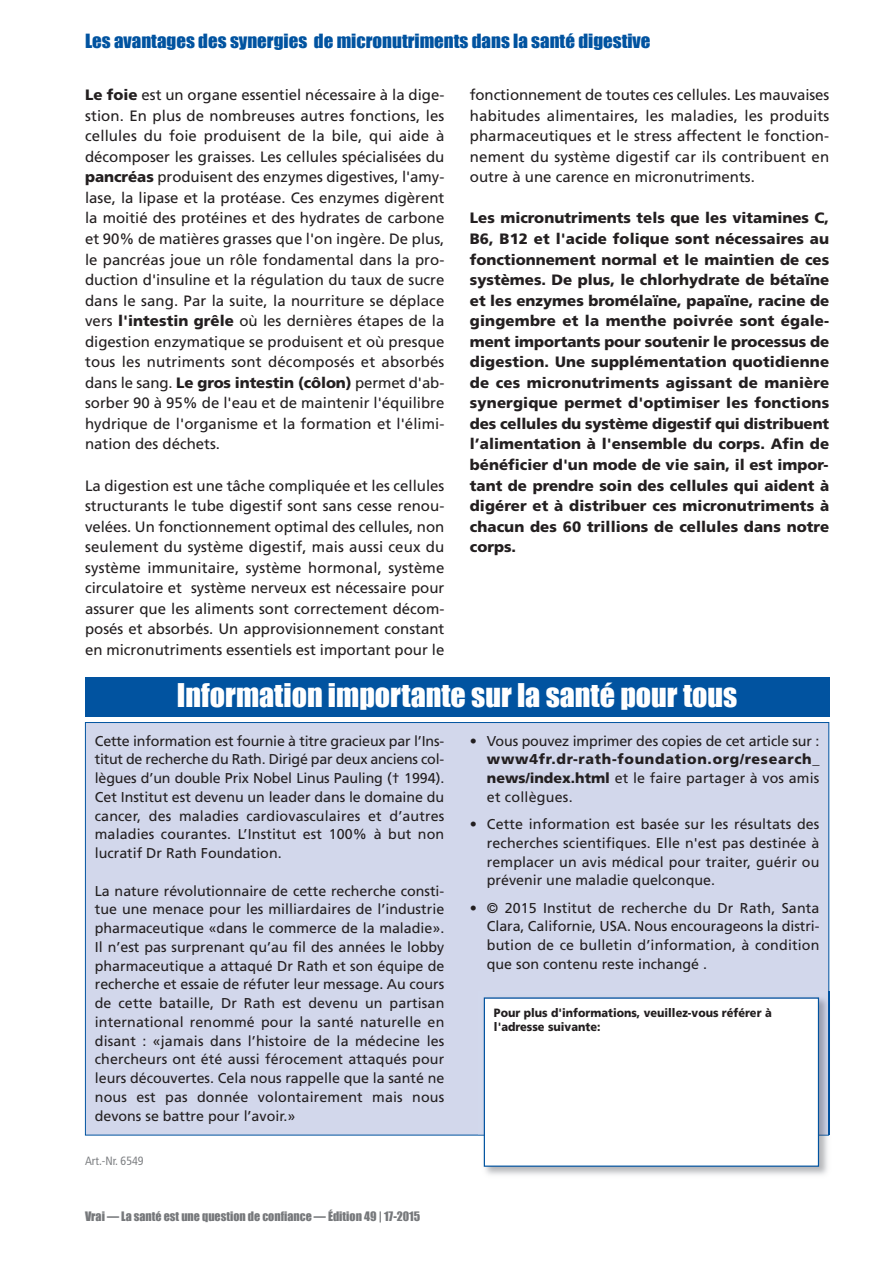
<style>
.page{position:relative;width:893px;height:1263px;background:#fff}
.page>*{position:absolute;margin:0;border:0;box-sizing:border-box;transform-origin:0 0}
.t1{font:30px "Impact";color:#fff}
.t2{font:18px "Impact";color:#0153a0;scale:1.05 1}
.t3{font:15px/20.5px "Frutiger LT";color:#231f20;text-align:justify}
.t4{font:900 15px/20.5px "Frutiger LT";letter-spacing:.005em;color:#231f20;text-align:justify}
.t5{font:14.25px/18.8px "Frutiger LT";color:#231f20;text-align:justify}
.t6{font:900 14.25px/18.8px "Frutiger LT";letter-spacing:.05em;color:#231f20;text-align:justify}
.t7{font:900 12px/14.4px "Frutiger LT";color:#231f20;scale:.92 1}
.t8{font:12px "Impact";color:#76787b}
.t9{font:condensed 12px "Frutiger LT";color:#808285}
.s1{font-weight:900}
.s2{font-weight:400}
</style>
<div class="page">
<div style="left:86px;top:723px;width:742px;height:412px;background:#d2d7eb"></div>
<div style="left:85px;top:677px;width:744px;height:40px;background:#0153a0"></div>
<img style="left:478px;top:992px;width:352px;height:183px">
<img style="left:478px;top:1135px;width:351px;height:1px">
<img style="left:828px;top:992px;width:1px;height:143px">
<div style="left:485px;top:999px;width:333px;height:166px;background:#fff"></div>
<div style="left:484px;top:997px;width:335px;height:170px;border:1px solid #0153a0"></div>
<p class="t2" style="left:85px;top:30px;width:540px">Les avantages des synergies de micronutriments dans la santé digestive</p>
<p class="t3" style="left:85px;top:86px;width:361px"><span class="s1">Le foie</span> est un organe essentiel nécessaire à la dige&shy;stion. En plus de nombreuses autres fonctions, les cellules du foie produisent de la bile, qui aide à décomposer les graisses. Les cellules spécialisées du <span class="s1">pancréas</span> produisent des enzymes digestives, l'amy&shy;lase, la lipase et la protéase. Ces enzymes digèrent la moitié des protéines et des hydrates de carbone et 90% de matières grasses que l'on ingère. De plus, le pancréas joue un rôle fondamental dans la pro&shy;duction d'insuline et la régulation du taux de sucre dans le sang. Par la suite, la nourriture se déplace vers <span class="s1">l'intestin grêle</span> où les dernières étapes de la digestion enzymatique se produisent et où presque tous les nutriments sont décomposés et absorbés dans le sang. <span class="s1">Le gros intestin (côlon)</span> permet d'ab&shy;sorber 90 à 95% de l'eau et de maintenir l'équilibre hydrique de l'organisme et la formation et l'élimi&shy;nation des déchets.</p>
<p class="t3" style="left:85px;top:476px;width:361px">La digestion est une tâche compliquée et les cellules structurants le tube digestif sont sans cesse renou&shy;velées. Un fonctionnement optimal des cellules, non seulement du système digestif, mais aussi ceux du système immunitaire, système hormonal, système circulatoire et système nerveux est nécessaire pour assurer que les aliments sont correctement décom&shy;posés et absorbés. Un approvisionnement constant en micronutriments essentiels est important pour le</p>
<p class="t3" style="left:470px;top:86px;width:361px">fonctionnement de toutes ces cellules. Les mauvaises habitudes alimentaires, les maladies, les produits pharmaceutiques et le stress affectent le fonction&shy;nement du système digestif car ils contribuent en outre à une carence en micronutriments.</p>
<p class="t4" style="left:470px;top:209px;width:361px">Les micronutriments tels que les vitamines C, B6, B12 et l'acide folique sont nécessaires au fonctionnement normal et le maintien de ces systèmes. De plus, le chlorhydrate de bétaïne et les enzymes bromélaïne, papaïne, racine de gingembre et la menthe poivrée sont égale&shy;ment importants pour soutenir le processus de digestion. Une supplémentation quotidienne de ces micronutriments agissant de manière synergique permet d'optimiser les fonctions des cellules du système digestif qui distribuent l’alimentation à l'ensemble du corps. Afin de bénéficier d'un mode de vie sain, il est impor&shy;tant de prendre soin des cellules qui aident à digérer et à distribuer ces micronutriments à chacun des 60 trillions de cellules dans notre corps.</p>
<h1 class="t1" style="left:177px;top:677px;width:562px">Information importante sur la santé pour tous</h1>
<p class="t5" style="left:95px;top:732px;width:351px">Cette information est fournie à titre gracieux par l’Ins&shy;titut de recherche du Rath. Dirigé par deux anciens col&shy;lègues d’un double Prix Nobel Linus Pauling († 1994).<br>Cet Institut est devenu un leader dans le domaine du cancer, des maladies cardiovasculaires et d’autres maladies courantes. L’Institut est 100% à but non lucratif Dr Rath Foundation.</p>
<p class="t5" style="left:95px;top:882px;width:351px">La nature révolutionnaire de cette recherche consti&shy;tue une menace pour les milliardaires de l’industrie pharmaceutique «dans le commerce de la maladie».<br>Il n’est pas surprenant qu’au fil des années le lobby pharmaceutique a attaqué Dr Rath et son équipe de recherche et essaie de réfuter leur message. Au cours de cette bataille, Dr Rath est devenu un partisan international renommé pour la santé naturelle en disant : «jamais dans l’histoire de la médecine les chercheurs ont été aussi férocement attaqués pour leurs découvertes. Cela nous rappelle que la santé ne nous est pas donnée volontairement mais nous devons se battre pour l’avoir.»</p>
<p class="t9" style="left:85px;top:1156px;width:60px">Art.-Nr. 6549</p>
<p class="t8" style="left:85px;top:1209px;width:337px">Vrai — La santé est une question de confiance — édition 49 | 17-2015</p>
<p class="t5" style="left:470px;top:732px;width:351px">• Vous pouvez imprimer des copies de cet article sur :</p>
<p class="t6" style="left:487px;top:751px;width:334px">www4fr.dr-rath-foundation.org/research_ news/index.html <span class="s2">et le faire partager à vos amis et collègues.</span></p>
<p class="t5" style="left:487px;top:816px;width:334px;text-indent:-17px">• Cette information est basée sur les résultats des recherches scientifiques. Elle n'est pas destinée à remplacer un avis médical pour traiter, guérir ou prévenir une maladie quelconque.</p>
<p class="t5" style="left:487px;top:899px;width:334px;text-indent:-17px">• © 2015 Institut de recherche du Dr Rath, Santa Clara, Californie, USA. Nous encourageons la distri&shy;bution de ce bulletin d’information, à condition que son contenu reste inchangé .</p>
<p class="t7" style="left:494px;top:1006px;width:303px">Pour plus d'informations, veuillez-vous référer à l'adresse suivante:</p>
</div>
